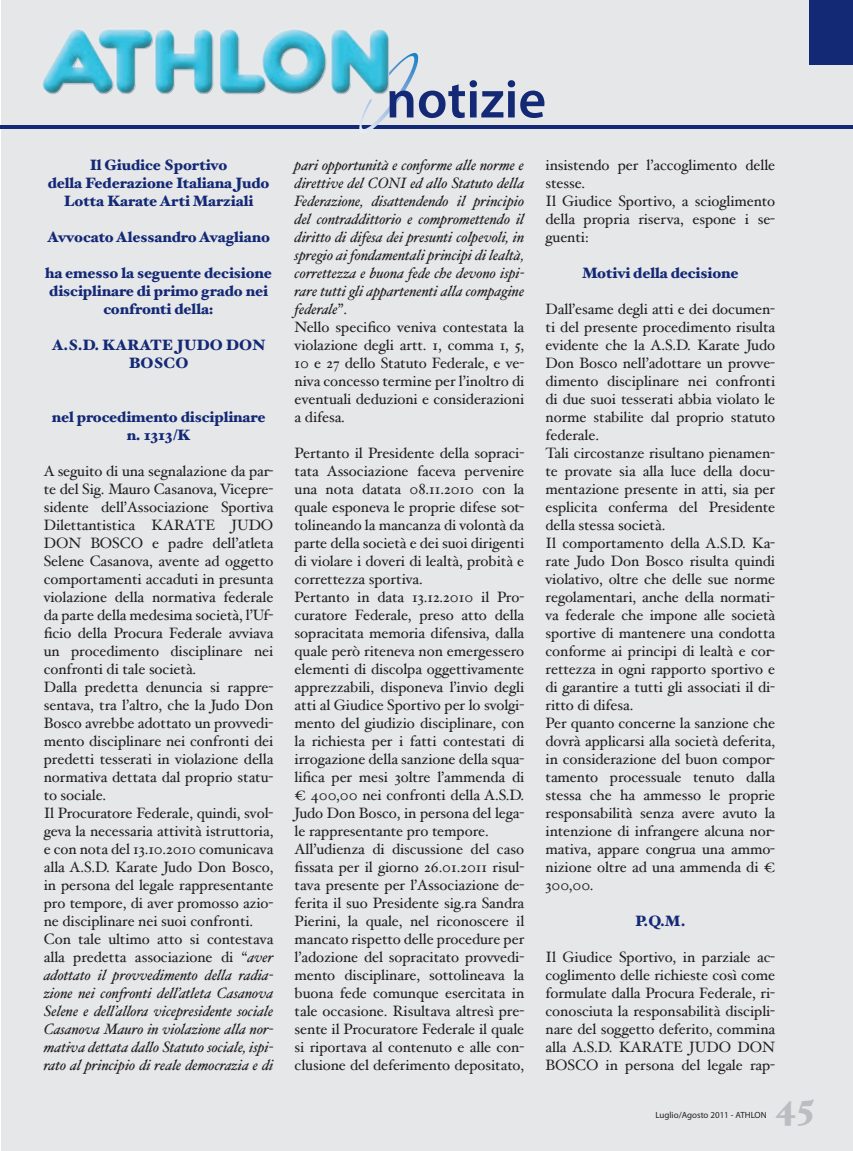
<style>
.page{position:relative;width:853px;height:1151px;background:#fff}
.page>*{position:absolute;margin:0;border:0;box-sizing:border-box;transform-origin:0 0}
.t1{font:600 54px "Myriad Pro";color:#142975}
.t2{font:900 36px "Hoefler Text";color:#bcbdc0}
.t3{font:15px/18px "Hoefler Text";letter-spacing:-.005em;color:#231f20}
.t4{font:italic 15px/18px "Hoefler Text";letter-spacing:-.005em;color:#231f20}
.t5{font:900 15px/18px "Hoefler Text";letter-spacing:-.005em;color:#142975;text-align:center}
.t6{font:9px "Myriad Pro";color:#231f20}
.s1{font-style:italic}
.s2{font-style:normal}
</style>
<div class="page">
<div style="left:1px;top:0;width:852px;height:1151px;background:#e6e7e9"></div>
<hr style="left:0;top:125px;width:853px;height:3px;background:#142975">
<div style="left:809px;top:0;width:44px;height:65px;background:#142975"></div>
<img style="left:358px;top:53px;width:62px;height:80px">
<img style="left:42px;top:29px;width:353px;height:76px">
<p class="t5" style="left:48px;top:156px;width:223px">Il Giudice Sportivo<br>della Federazione Italiana Judo<br>Lotta Karate Arti Marziali</p>
<p class="t5" style="left:47px;top:228px;width:224px">Avvocato Alessandro Avagliano</p>
<p class="t5" style="left:45px;top:264px;width:228px">ha emesso la seguente decisione disciplinare di primo grado nei confronti della:</p>
<p class="t5" style="left:52px;top:336px;width:215px">A.S.D. KARATE JUDO DON<br>BOSCO</p>
<p class="t5" style="left:52px;top:408px;width:215px">nel procedimento disciplinare n. 1313/K</p>
<p class="t3" style="left:44px;top:462px;width:231px">A seguito di una segnalazione da par&shy;te del Sig. Mauro Casanova, Vicepre&shy;sidente dell’Associazione Sportiva Dilettantistica KARATE JUDO DON BOSCO e padre dell’atleta Selene Casanova, avente ad oggetto comportamenti accaduti in presunta violazione della normativa federale da parte della medesima società, l’Uf&shy;ficio della Procura Federale avviava un procedimento disciplinare nei confronti di tale società.<br>Dalla predetta denuncia si rappre&shy;sentava, tra l’altro, che la Judo Don Bosco avrebbe adottato un provvedi&shy;mento disciplinare nei confronti dei predetti tesserati in violazione della normativa dettata dal proprio statu&shy;to sociale.<br>Il Procuratore Federale, quindi, svol&shy;geva la necessaria attività istruttoria, e con nota del 13.10.2010 comunicava alla A.S.D. Karate Judo Don Bosco, in persona del legale rappresentante pro tempore, di aver promosso azio&shy;ne disciplinare nei suoi confronti.<br>Con tale ultimo atto si contestava alla predetta associazione di “<span class="s1">aver adottato il provvedimento della radia&shy;zione nei confronti dell’atleta Casanova Selene e dell’allora vicepresidente sociale Casanova Mauro in violazione alla nor&shy;mativa dettata dallo Statuto sociale, ispi&shy;rato al principio di reale democrazia e di</span></p>
<h1 class="t1" style="left:386px;top:65px;width:162px">notizie</h1>
<p class="t4" style="left:295px;top:156px;width:231px">pari opportunità e conforme alle norme e direttive del CONI ed allo Statuto della Federazione, disattendendo il principio del contraddittorio e compromettendo il diritto di difesa dei presunti colpevoli, in spregio ai fondamentali principi di lealtà, correttezza e buona fede che devono ispi&shy;rare tutti gli appartenenti alla compagine federale<span class="s2">”.<br>Nello specifico veniva contestata la violazione degli artt. 1, comma 1, 5, 10 e 27 dello Statuto Federale, e ve&shy;niva concesso termine per l’inoltro di eventuali deduzioni e considerazioni a difesa.</span></p>
<p class="t3" style="left:295px;top:444px;width:231px">Pertanto il Presidente della sopraci&shy;tata Associazione faceva pervenire una nota datata 08.11.2010 con la quale esponeva le proprie difese sot&shy;tolineando la mancanza di volontà da parte della società e dei suoi dirigenti di violare i doveri di lealtà, probità e correttezza sportiva.<br>Pertanto in data 13.12.2010 il Pro&shy;curatore Federale, preso atto della sopracitata memoria difensiva, dalla quale però riteneva non emergessero elementi di discolpa oggettivamente apprezzabili, disponeva l’invio degli atti al Giudice Sportivo per lo svolgi&shy;mento del giudizio disciplinare, con la richiesta per i fatti contestati di irrogazione della sanzione della squa&shy;lifica per mesi 3oltre l’ammenda di € 400,00 nei confronti della A.S.D.<br>Judo Don Bosco, in persona del lega&shy;le rappresentante pro tempore.<br>All’udienza di discussione del caso fissata per il giorno 26.01.2011 risul&shy;tava presente per l’Associazione de&shy;ferita il suo Presidente sig.ra Sandra Pierini, la quale, nel riconoscere il mancato rispetto delle procedure per l’adozione del sopracitato provvedi&shy;mento disciplinare, sottolineava la buona fede comunque esercitata in tale occasione. Risultava altresì pre&shy;sente il Procuratore Federale il quale si riportava al contenuto e alle con&shy;clusione del deferimento depositato,</p>
<p class="t3" style="left:545px;top:156px;width:231px">insistendo per l’accoglimento delle stesse.<br>Il Giudice Sportivo, a scioglimento della propria riserva, espone i se&shy;guenti:</p>
<p class="t5" style="left:582px;top:264px;width:158px">Motivi della decisione</p>
<p class="t3" style="left:545px;top:300px;width:231px">Dall’esame degli atti e dei documen&shy;ti del presente procedimento risulta evidente che la A.S.D. Karate Judo Don Bosco nell’adottare un provve&shy;dimento disciplinare nei confronti di due suoi tesserati abbia violato le norme stabilite dal proprio statuto federale.<br>Tali circostanze risultano pienamen&shy;te provate sia alla luce della docu&shy;mentazione presente in atti, sia per esplicita conferma del Presidente della stessa società.<br>Il comportamento della A.S.D. Ka&shy;rate Judo Don Bosco risulta quindi violativo, oltre che delle sue norme regolamentari, anche della normati&shy;va federale che impone alle società sportive di mantenere una condotta conforme ai principi di lealtà e cor&shy;rettezza in ogni rapporto sportivo e di garantire a tutti gli associati il di&shy;ritto di difesa.<br>Per quanto concerne la sanzione che dovrà applicarsi alla società deferita, in considerazione del buon compor&shy;tamento processuale tenuto dalla stessa che ha ammesso le proprie responsabilità senza avere avuto la intenzione di infrangere alcuna nor&shy;mativa, appare congrua una ammo&shy;nizione oltre ad una ammenda di € 300,00.</p>
<p class="t5" style="left:635px;top:912px;width:52px">P.Q.M.</p>
<p class="t3" style="left:545px;top:948px;width:231px;text-align:justify">Il Giudice Sportivo, in parziale ac&shy;coglimento delle richieste così come formulate dalla Procura Federale, ri&shy;conosciuta la responsabilità discipli&shy;nare del soggetto deferito, commina alla A.S.D. KARATE JUDO DON BOSCO in persona del legale rap-</p>
<p class="t6" style="left:655px;top:1109px;width:113px">Luglio/Agosto 2011 - ATHLON</p>
<h2 class="t2" style="left:775px;top:1084px;width:41px">45</h2>
</div>
